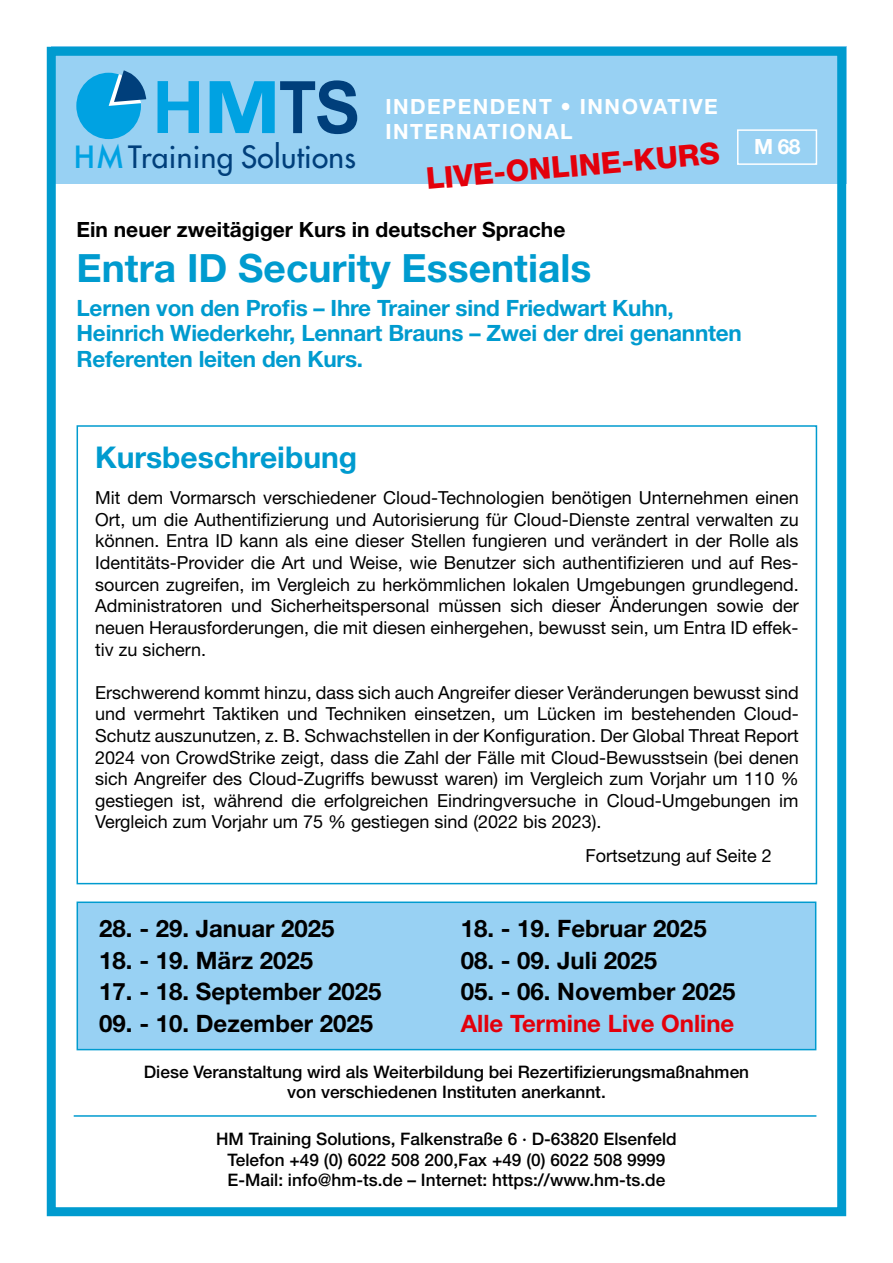
<style>
.page{position:relative;width:893px;height:1263px;background:#fff}
.page>*{position:absolute;margin:0;border:0;box-sizing:border-box;transform-origin:0 0}
.t1{font:700 72.45px "Arial";color:#00a2e2}
.t2{font:700 39px "Helvetica Neue LT Std";color:#009bcf}
.t3{font:800 30px "Helvetica Neue LT Std";color:#e3000b}
.t4{font:700 30px "Helvetica Neue LT Std";color:#009bcf}
.t5{font:29.85px "Futura";letter-spacing:.01em;color:#003f7b}
.t6{font:700 24px "Helvetica Neue LT Std";color:#000}
.t7{font:700 24px "Helvetica Neue LT Std";color:#e3000b}
.t8{font:700 22.5px/25.5px "Helvetica Neue LT Std";letter-spacing:-.01em;color:#009bcf}
.t9{font:700 21px "Helvetica Neue LT Std";color:#000}
.t10{font:700 21px/25.2px "Helvetica Neue LT Std";letter-spacing:.07em;color:#fff}
.t11{font:18px/21.6px "Helvetica Neue LT Std";color:#000;text-align:justify}
.t12{font:500 17.25px/20.7px "Helvetica Neue LT Std";color:#000;text-align:center}
.s1{color:#003f7b}
.s2{font-weight:500;color:#00a2e2}
</style>
<div class="page">
<div style="left:51px;top:47px;width:795px;height:137px;background:#98d1f3"></div>
<div style="left:47px;top:47px;width:799px;height:1169px;border:9px solid #009bcf"></div>
<div style="left:76px;top:73px;width:65px;height:66px;background:#00a2e2;border-radius:50%"></div>
<svg style="left:109px;top:70px;width:37px;height:36px"></svg>
<div style="left:737px;top:129px;width:80px;height:36px;border:2px solid #fff"></div>
<hr style="left:74px;top:1115px;width:742px;height:2px;background:#009bcf">
<div style="left:77px;top:902px;width:739px;height:147px;background:#98d1f3"></div>
<div style="left:77px;top:901px;width:739px;height:149px;border:2px solid #009bcf"></div>
<div style="left:77px;top:425px;width:740px;height:459px;border:2px solid #009bcf"></div>
<h1 class="t1" style="left:152px;top:60px;width:210px">HM<span class="s1">TS</span></h1>
<h3 class="t5" style="left:74px;top:137px;width:284px"><span class="s2">HM</span>Training Solutions</h3>
<p class="t10" style="left:385px;top:94px;width:334px">INDEPENDENT • INNOVATIVE<br>INTERNATIONAL</p>
<h3 class="t3" style="left:425px;top:161px;width:296px;rotate:-5deg">LIVE-ONLINE-KURS</h3>
<p class="t10" style="left:754px;top:134px;width:48px">M 68</p>
<p class="t9" style="left:77px;top:217px;width:490px">Ein neuer zweitägiger Kurs in deutscher Sprache</p>
<h2 class="t2" style="left:77px;top:244px;width:516px">Entra ID Security Essentials</h2>
<p class="t8" style="left:77px;top:294px;width:667px">Lernen von den Profis – Ihre Trainer sind Friedwart Kuhn,<br>Heinrich Wiederkehr, Lennart Brauns – Zwei der drei genannten<br>Referenten leiten den Kurs.</p>
<h3 class="t4" style="left:95px;top:438px;width:264px">Kursbeschreibung</h3>
<p class="t11" style="left:95px;top:487px;width:705px">Mit dem Vormarsch verschiedener Cloud-Technologien benötigen Unternehmen einen Ort, um die Authentifizierung und Autorisierung für Cloud-Dienste zentral verwalten zu können. Entra ID kann als eine dieser Stellen fungieren und verändert in der Rolle als Identitäts-Provider die Art und Weise, wie Benutzer sich authentifizieren und auf Res&shy;sourcen zugreifen, im Vergleich zu herkömmlichen lokalen Umgebungen grundlegend.<br>Administratoren und Sicherheitspersonal müssen sich dieser Änderungen sowie der neuen Herausforderungen, die mit diesen einhergehen, bewusst sein, um Entra ID effek&shy;tiv zu sichern.</p>
<p class="t11" style="left:95px;top:681px;width:705px">Erschwerend kommt hinzu, dass sich auch Angreifer dieser Veränderungen bewusst sind und vermehrt Taktiken und Techniken einsetzen, um Lücken im bestehenden Cloud-Schutz auszunutzen, z. B. Schwachstellen in der Konfiguration. Der Global Threat Report 2024 von CrowdStrike zeigt, dass die Zahl der Fälle mit Cloud-Bewusstsein (bei denen sich Angreifer des Cloud-Zugriffs bewusst waren) im Vergleich zum Vorjahr um 110 % gestiegen ist, während die erfolgreichen Eindringversuche in Cloud-Umgebungen im Vergleich zum Vorjahr um 75 % gestiegen sind (2022 bis 2023).</p>
<p class="t11" style="left:585px;top:844px;width:188px">Fortsetzung auf Seite 2</p>
<h3 class="t6" style="left:99px;top:914px;width:237px">28. - 29. Januar 2025</h3>
<h3 class="t6" style="left:461px;top:914px;width:247px">18. - 19. Februar 2025</h3>
<h3 class="t6" style="left:99px;top:945px;width:215px">18. - 19. März 2025</h3>
<h3 class="t6" style="left:461px;top:945px;width:198px">08. - 09. Juli 2025</h3>
<h3 class="t6" style="left:99px;top:977px;width:284px">17. - 18. September 2025</h3>
<h3 class="t6" style="left:461px;top:977px;width:276px">05. - 06. November 2025</h3>
<h3 class="t6" style="left:99px;top:1008px;width:275px">09. - 10. Dezember 2025</h3>
<h3 class="t7" style="left:461px;top:1008px;width:275px">Alle Termine Live Online</h3>
<p class="t12" style="left:144px;top:1061px;width:607px">Diese Veranstaltung wird als Weiterbildung bei Rezertifizierungsmaßnahmen von verschiedenen Instituten anerkannt.</p>
<p class="t12" style="left:216px;top:1128px;width:462px">HM Training Solutions, Falkenstraße 6 · D-63820 Elsenfeld<br>Telefon +49 (0) 6022 508 200,Fax +49 (0) 6022 508 9999<br>E-Mail: info@hm-ts.de – Internet: https://www.hm-ts.de</p>
</div>
